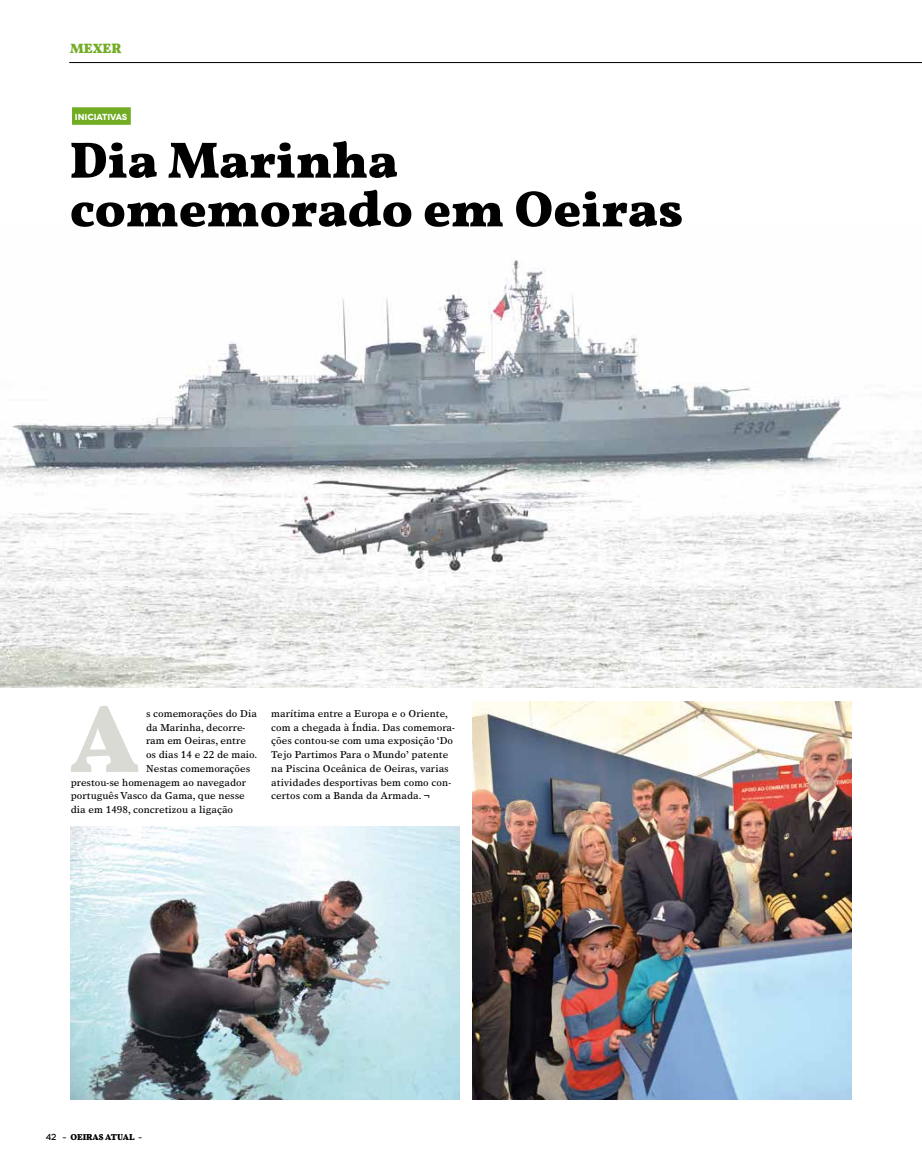
<style>
.page{position:relative;width:922px;height:1170px;background:#fff}
.page>*{position:absolute;margin:0;border:0;box-sizing:border-box;transform-origin:0 0}
.t1{font:700 96.75px "Vollkorn";color:#dadad5}
.t2{font:700 51.25px/48.8px "Vollkorn";color:#000}
.t3{font:700 13.75px "Vollkorn";color:#71ac22}
.t4{font:10px/13.8px "Times Europa LT";color:#000}
.t5{font:700 8.75px "Vollkorn";color:#000}
.t6{font:700 8.75px "Novecentowide";letter-spacing:-.01em;color:#fff}
.s1{font-family:"Novecentowide";font-weight:500}
.s2{font-family:"Foundry Wilson";font-weight:400}
</style>
<div class="page">
<div style="left:72px;top:107px;width:59px;height:18px;background:#71ac22"></div>
<img style="left:0;top:260px;width:921px;height:428px">
<hr style="left:69px;top:62px;width:852px;height:1px;background:#000">
<img style="left:472px;top:701px;width:378px;height:398px">
<img style="left:71px;top:826px;width:388px;height:273px">
<h3 class="t3" style="left:70px;top:40px;width:53px">MEXER</h3>
<p class="t6" style="left:75px;top:111px;width:54px">INICIATIVAS</p>
<h2 class="t2" style="left:70px;top:136px;width:614px">Dia Marinha comemorado em Oeiras</h2>
<h1 class="t1" style="left:70px;top:679px;width:71px">A</h1>
<p class="t4" style="left:146px;top:706px;width:112px">s comemorações do Dia</p>
<p class="t4" style="left:146px;top:720px;width:101px">da Marinha, decorre-</p>
<p class="t4" style="left:146px;top:733px;width:101px">ram em Oeiras, entre</p>
<p class="t4" style="left:146px;top:747px;width:113px">os dias 14 e 22 de maio.</p>
<p class="t4" style="left:146px;top:761px;width:106px">Nestas comemorações</p>
<p class="t4" style="left:71px;top:775px;width:177px">prestou-se homenagem ao navegador</p>
<p class="t4" style="left:71px;top:788px;width:175px">português Vasco da Gama, que nesse</p>
<p class="t4" style="left:71px;top:802px;width:164px">dia em 1498, concretizou a ligação</p>
<p class="t4" style="left:271px;top:706px;width:185px">marítima entre a Europa e o Oriente, com a chegada à Índia. Das comemora&shy;ções contou-se com uma exposição ‘Do Tejo Partimos Para o Mundo’ patente na Piscina Oceânica de Oeiras, varias atividades desportivas bem como con&shy;certos com a Banda da Armada. ¬</p>
<p class="t5" style="left:46px;top:1130px;width:98px"><span class="s1">42</span> <span class="s2">-</span> OEIRAS ATUAL <span class="s2">-</span></p>
</div>
